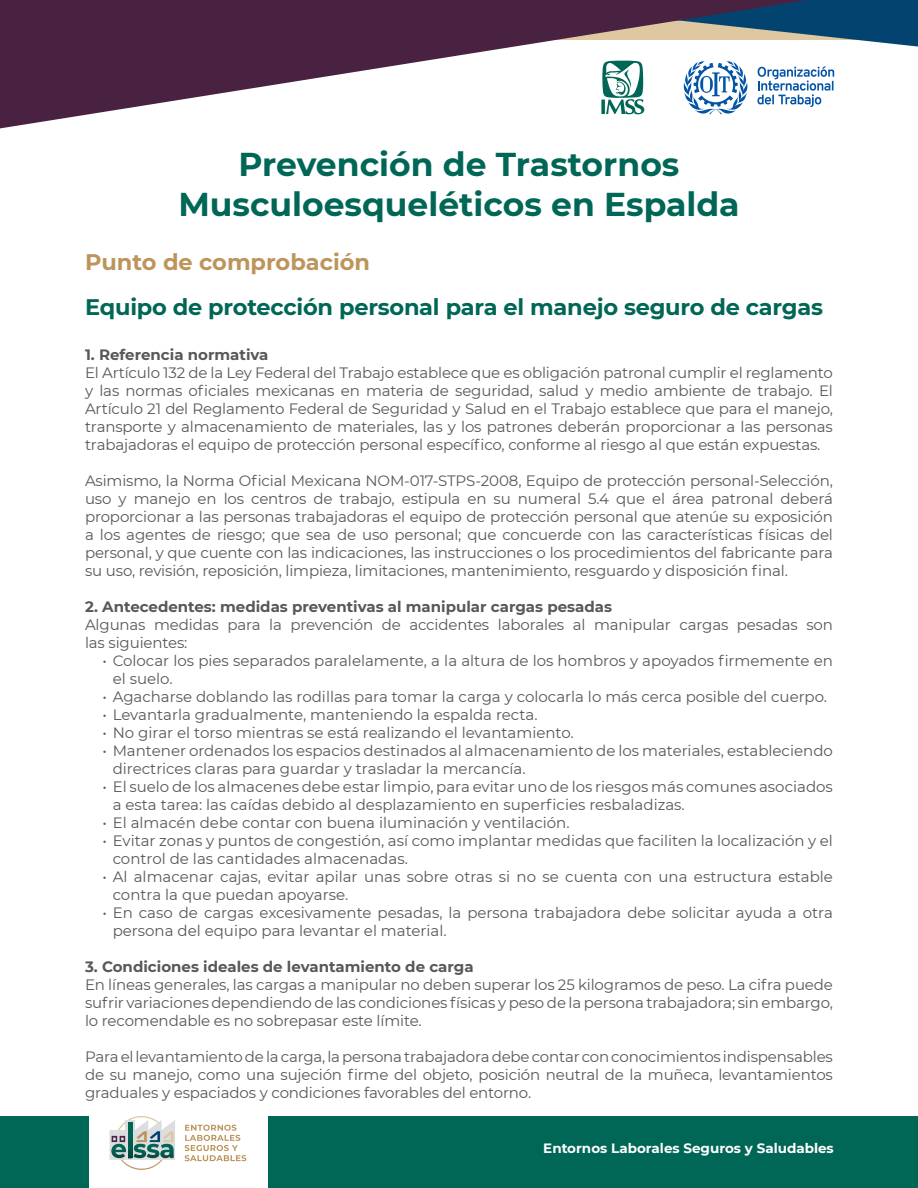
<style>
.page{position:relative;width:918px;height:1188px;background:#fff}
.page>*{position:absolute;margin:0;border:0;box-sizing:border-box;transform-origin:0 0}
.t1{font:700 33px/39.6px "Montserrat";color:#006756;text-align:center}
.t2{font:700 22.5px "Montserrat";letter-spacing:-.01em;color:#006756}
.t3{font:700 22.5px "Montserrat";color:#bd955c}
.t4{font:15px/18px "Montserrat";color:#57585a}
.t5{font:700 15px "Montserrat";color:#57585a}
.t6{font:700 13.5px "Montserrat";color:#fff}
</style>
<div class="page">
<div style="left:268px;top:1116px;width:650px;height:72px;background:#006756"></div>
<div style="left:0;top:1116px;width:88px;height:72px;background:#006756"></div>
<svg style="left:0;top:0;width:918px;height:129px"></svg>
<svg style="left:185px;top:1125px;width:61px;height:36px"></svg>
<svg style="left:110px;top:1116px;width:65px;height:54px"></svg>
<h1 class="t1" style="left:178px;top:143px;width:563px">Prevención de Trastornos<br>Musculoesqueléticos en Espalda</h1>
<h2 class="t3" style="left:85px;top:246px;width:287px">Punto de comprobación</h2>
<h2 class="t2" style="left:85px;top:291px;width:739px">Equipo de protección personal para el manejo seguro de cargas</h2>
<p class="t5" style="left:85px;top:344px;width:185px">1. Referencia normativa</p>
<p class="t4" style="left:85px;top:363px;width:749px;text-align:justify">El Artículo 132 de la Ley Federal del Trabajo establece que es obligación patronal cumplir el reglamento y las normas oficiales mexicanas en materia de seguridad, salud y medio ambiente de trabajo. El Artículo 21 del Reglamento Federal de Seguridad y Salud en el Trabajo establece que para el manejo, transporte y almacenamiento de materiales, las y los patrones deberán proporcionar a las personas trabajadoras el equipo de protección personal específico, conforme al riesgo al que están expuestas.</p>
<p class="t4" style="left:85px;top:471px;width:749px;text-align:justify">Asimismo, la Norma Oficial Mexicana NOM-017-STPS-2008, Equipo de protección personal-Selección, uso y manejo en los centros de trabajo, estipula en su numeral 5.4 que el área patronal deberá proporcionar a las personas trabajadoras el equipo de protección personal que atenúe su exposición a los agentes de riesgo; que sea de uso personal; que concuerde con las características físicas del personal, y que cuente con las indicaciones, las instrucciones o los procedimientos del fabricante para su uso, revisión, reposición, limpieza, limitaciones, mantenimiento, resguardo y disposición final.</p>
<p class="t5" style="left:85px;top:596px;width:529px">2. Antecedentes: medidas preventivas al manipular cargas pesadas</p>
<p class="t4" style="left:85px;top:615px;width:749px">Algunas medidas para la prevención de accidentes laborales al manipular cargas pesadas son las siguientes:</p>
<p class="t4" style="left:113px;top:651px;width:722px;text-indent:-10px">• Colocar los pies separados paralelamente, a la altura de los hombros y apoyados firmemente en el suelo.</p>
<p class="t4" style="left:102px;top:687px;width:726px">• Agacharse doblando las rodillas para tomar la carga y colocarla lo más cerca posible del cuerpo.</p>
<p class="t4" style="left:102px;top:705px;width:437px">• Levantarla gradualmente, manteniendo la espalda recta.</p>
<p class="t4" style="left:102px;top:723px;width:473px">• No girar el torso mientras se está realizando el levantamiento.</p>
<p class="t4" style="left:113px;top:741px;width:722px;text-indent:-10px">• Mantener ordenados los espacios destinados al almacenamiento de los materiales, estableciendo directrices claras para guardar y trasladar la mercancía.</p>
<p class="t4" style="left:113px;top:777px;width:722px;text-indent:-10px">• El suelo de los almacenes debe estar limpio, para evitar uno de los riesgos más comunes asociados a esta tarea: las caídas debido al desplazamiento en superficies resbaladizas.</p>
<p class="t4" style="left:102px;top:813px;width:469px">• El almacén debe contar con buena iluminación y ventilación.</p>
<p class="t4" style="left:113px;top:831px;width:722px;text-indent:-10px">• Evitar zonas y puntos de congestión, así como implantar medidas que faciliten la localización y el control de las cantidades almacenadas.</p>
<p class="t4" style="left:113px;top:867px;width:722px;text-indent:-10px">• Al almacenar cajas, evitar apilar unas sobre otras si no se cuenta con una estructura estable contra la que puedan apoyarse.</p>
<p class="t4" style="left:113px;top:903px;width:722px;text-indent:-10px">• En caso de cargas excesivamente pesadas, la persona trabajadora debe solicitar ayuda a otra persona del equipo para levantar el material.</p>
<p class="t5" style="left:85px;top:956px;width:390px">3. Condiciones ideales de levantamiento de carga</p>
<p class="t4" style="left:85px;top:975px;width:749px;text-align:justify">En líneas generales, las cargas a manipular no deben superar los 25 kilogramos de peso. La cifra puede sufrir variaciones dependiendo de las condiciones físicas y peso de la persona trabajadora; sin embargo, lo recomendable es no sobrepasar este límite.</p>
<p class="t4" style="left:85px;top:1047px;width:749px;text-align:justify">Para el levantamiento de la carga, la persona trabajadora debe contar con conocimientos indispensables de su manejo, como una sujeción firme del objeto, posición neutral de la muñeca, levantamientos graduales y espaciados y condiciones favorables del entorno.</p>
<p class="t6" style="left:543px;top:1138px;width:292px">Entornos Laborales Seguros y Saludables</p>
</div>
